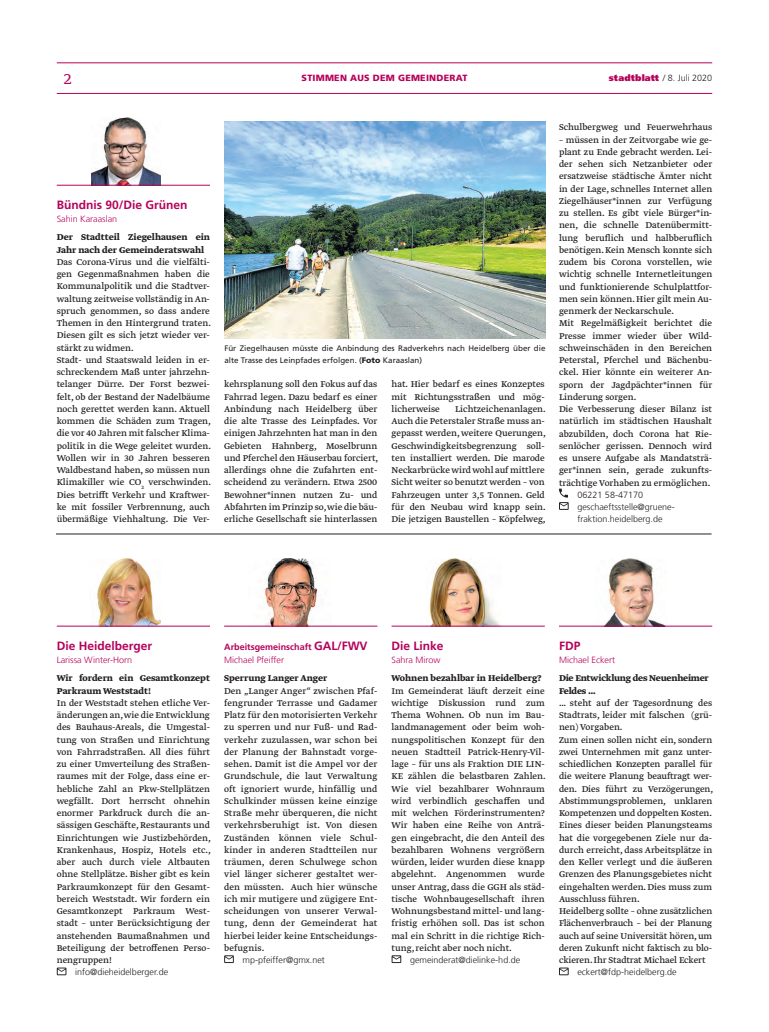
<style>
.page{position:relative;width:769px;height:1032px;background:#fff}
.page>*{position:absolute;margin:0;border:0;box-sizing:border-box;transform-origin:0 0}
.t1{font:300 18px "Greta Text Std";color:#b5025b}
.t2{font:700 12px "Frutiger LT Com";color:#b5025b}
.t3{font:10px/12.3px "Greta Text Std";color:#231f20;text-align:justify}
.t4{font:700 10px/12.2px "Greta Text Std";color:#231f20}
.t5{font:700 10px/12.2px "Greta Text Std";letter-spacing:-.02em;color:#231f20}
.t6{font:300 9px/12.2px "Frutiger LT Com";color:#231f20}
.t7{font:300 9px "Frutiger LT Com";color:#b5025b}
.t8{font:700 9px/12.2px "Frutiger LT Com";color:#b5025b}
.t9{font:900 9px "Frutiger LT Std";letter-spacing:.025em;color:#b5025b}
.t10{font:8px/12.2px "Frutiger LT Pro";color:#231f20}
.s1{font-family:"Frutiger LT Pro";font-weight:900;color:#b5025b}
.s2{font-family:"Frutiger LT Std";font-weight:900}
.s3{font-size:12px}
.s4{font-weight:300}
</style>
<div class="page">
<hr style="left:57px;top:63px;width:654px;height:1px;background:#b5025b">
<hr style="left:57px;top:93px;width:654px;height:1px;background:#b5025b">
<img style="left:91px;top:118px;width:70px;height:67px">
<hr style="left:57px;top:185px;width:153px;height:1px;background:#b5025b">
<svg style="left:559px;top:489px;width:9px;height:21px"></svg>
<img style="left:224px;top:121px;width:321px;height:217px">
<hr style="left:56px;top:534px;width:655px;height:1px;background:#231f20">
<img style="left:89px;top:559px;width:72px;height:67px">
<hr style="left:57px;top:626px;width:153px;height:1px;background:#b5025b">
<svg style="left:57px;top:967px;width:9px;height:8px"></svg>
<img style="left:248px;top:559px;width:83px;height:67px">
<hr style="left:224px;top:626px;width:153px;height:1px;background:#b5025b">
<svg style="left:224px;top:955px;width:10px;height:8px"></svg>
<img style="left:426px;top:559px;width:75px;height:67px">
<hr style="left:391px;top:626px;width:153px;height:1px;background:#b5025b">
<svg style="left:391px;top:955px;width:10px;height:8px"></svg>
<img style="left:593px;top:559px;width:72px;height:67px">
<hr style="left:558px;top:626px;width:153px;height:1px;background:#b5025b">
<svg style="left:559px;top:967px;width:9px;height:8px"></svg>
<h1 class="t1" style="left:64px;top:68px;width:9px">2</h1>
<p class="t6" style="left:608px;top:72px;width:105px"><span class="s1">stadtblatt</span> / 8. Juli 2020</p>
<p class="t9" style="left:301px;top:73px;width:167px">STIMMEN AUS DEM GEMEINDERAT</p>
<p class="t2" style="left:57px;top:198px;width:132px">Bündnis 90/Die Grünen</p>
<p class="t7" style="left:57px;top:213px;width:62px">Sahin Karaaslan</p>
<p class="t4" style="left:57px;top:232px;width:155px">Der Stadtteil Ziegelhausen ein<br>Jahr nach der Gemeinderatswahl</p>
<p class="t3" style="left:57px;top:256px;width:156px;text-align:left">Das Corona-Virus und die vielfälti&shy;gen Gegenmaßnahmen haben die Kommunalpolitik und die Stadtver&shy;waltung zeitweise vollständig in An&shy;spruch genommen, so dass andere Themen in den Hintergrund traten.<br>Diesen gilt es sich jetzt wieder ver&shy;stärkt zu widmen.<br>Stadt- und Staatswald leiden in er&shy;schreckendem Maß unter jahrzehn&shy;telanger Dürre. Der Forst bezwei&shy;felt, ob der Bestand der Nadelbäume noch gerettet werden kann. Aktuell kommen die Schäden zum Tragen, die vor 40 Jahren mit falscher Klima&shy;politik in die Wege geleitet wurden.<br>Wollen wir in 30 Jahren besseren Waldbestand haben, so müssen nun Klimakiller wie CO<sub>2</sub> verschwinden.<br>Dies betrifft Verkehr und Kraftwer&shy;ke mit fossiler Verbrennung, auch übermäßige Viehhaltung. Die Ver-</p>
<p class="t10" style="left:224px;top:342px;width:322px">Für Ziegelhausen müsste die Anbindung des Radverkehrs nach Heidelberg über die alte Trasse des Leinpfades erfolgen. (<span class="s2">Foto</span> Karaaslan)</p>
<p class="t3" style="left:224px;top:379px;width:156px">kehrsplanung soll den Fokus auf das Fahrrad legen. Dazu bedarf es einer Anbindung nach Heidelberg über die alte Trasse des Leinpfades. Vor einigen Jahrzehnten hat man in den Gebieten Hahnberg, Moselbrunn und Pferchel den Häuserbau forciert, allerdings ohne die Zufahrten ent&shy;scheidend zu verändern. Etwa 2500<br>Bewohner*innen nutzen Zu- und Abfahrten im Prinzip so,wie die bäu&shy;erliche Gesellschaft sie hinterlassen</p>
<p class="t3" style="left:391px;top:379px;width:155px">hat. Hier bedarf es eines Konzeptes mit Richtungsstraßen und mög&shy;licherweise</p>
<p class="t3" style="left:391px;top:403px;width:156px;text-indent:63px">Lichtzeichenanlagen.<br>Auch die Peterstaler Straße muss an&shy;gepasst werden, weitere Querungen, Geschwindigkeitsbegrenzung soll&shy;ten installiert werden. Die marode Neckarbrücke wird wohl auf mittlere Sicht weiter so benutzt werden – von Fahrzeugen unter 3,5 Tonnen. Geld für den Neubau wird knapp sein.<br>Die jetzigen Baustellen – Köpfelweg,</p>
<p class="t3" style="left:558px;top:122px;width:155px">Schulbergweg und Feuerwehrhaus</p>
<p class="t3" style="left:558px;top:134px;width:155px;text-align:left">– müssen in der Zeitvorgabe wie ge&shy;plant zu Ende gebracht werden. Lei&shy;der sehen sich Netzanbieter oder ersatzweise städtische Ämter nicht in der Lage, schnelles Internet allen Ziegelhäuser*innen zur Verfügung zu stellen. Es gibt viele Bürger*in&shy;nen, die schnelle Datenübermitt&shy;lung beruflich und halbberuflich benötigen. Kein Mensch konnte sich zudem bis Corona vorstellen, wie wichtig schnelle Internetleitungen und funktionierende Schulplattfor&shy;men sein können. Hier gilt mein Au&shy;genmerk der Neckarschule.<br>Mit Regelmäßigkeit berichtet die Presse immer wieder über Wild&shy;schweinschäden in den Bereichen Peterstal, Pferchel und Bächenbu&shy;ckel. Hier könnte ein weiterer An&shy;sporn der Jagdpächter*innen für Linderung sorgen.<br>Die Verbesserung dieser Bilanz ist natürlich im städtischen Haushalt abzubilden, doch Corona hat Rie&shy;senlöcher gerissen. Dennoch wird es unsere Aufgabe als Mandatsträ&shy;ger*innen sein, gerade zukunfts&shy;trächtige Vorhaben zu ermöglichen.</p>
<p class="t6" style="left:577px;top:488px;width:99px">06221 58-47170 geschaeftsstelle@gruene&shy;fraktion.heidelberg.de</p>
<p class="t2" style="left:57px;top:639px;width:97px">Die Heidelberger</p>
<p class="t7" style="left:57px;top:654px;width:77px">Larissa Winter-Horn</p>
<p class="t4" style="left:57px;top:673px;width:155px">Wir fordern ein Gesamtkonzept<br>Parkraum Weststadt!</p>
<p class="t3" style="left:57px;top:697px;width:156px">In der Weststadt stehen etliche Ver&shy;änderungen an,wie die Entwicklung des Bauhaus-Areals, die Umgestal&shy;tung von Straßen und Einrichtung von Fahrradstraßen. All dies führt zu einer Umverteilung des Straßen&shy;raumes mit der Folge, dass eine er&shy;hebliche Zahl an Pkw-Stellplätzen wegfällt. Dort herrscht ohnehin enormer Parkdruck durch die an&shy;sässigen Geschäfte, Restaurants und Einrichtungen wie Justizbehörden, Krankenhaus, Hospiz, Hotels etc., aber auch durch viele Altbauten ohne Stellplätze. Bisher gibt es kein Parkraumkonzept für den Gesamt&shy;bereich Weststadt. Wir fordern ein Gesamtkonzept Parkraum West&shy;stadt – unter Berücksichtigung der anstehenden Baumaßnahmen und Beteiligung der betroffenen Perso&shy;nengruppen!</p>
<p class="t6" style="left:75px;top:966px;width:94px">info@dieheidelberger.de</p>
<p class="t8" style="left:224px;top:641px;width:145px">Arbeitsgemeinschaft <span class="s3">GAL/FWV<br></span><span class="s4">Michael Pfeiffer</span></p>
<p class="t4" style="left:224px;top:673px;width:104px">Sperrung Langer Anger</p>
<p class="t3" style="left:224px;top:685px;width:155px">Den „Langer Anger“ zwischen Pfaf&shy;fengrunder Terrasse und Gadamer Platz für den motorisierten Verkehr zu sperren und nur Fuß- und Rad&shy;verkehr zuzulassen, war schon bei der Planung der Bahnstadt vorge&shy;sehen. Damit ist die Ampel vor der Grundschule, die laut Verwaltung oft ignoriert wurde, hinfällig und Schulkinder müssen keine einzige Straße mehr überqueren, die nicht verkehrsberuhigt ist. Von diesen Zuständen können viele Schul&shy;kinder in anderen Stadtteilen nur träumen, deren Schulwege schon viel länger sicherer gestaltet wer&shy;den müssten. Auch hier wünsche ich mir mutigere und zügigere Ent&shy;scheidungen von unserer Verwal&shy;tung, denn der Gemeinderat hat hierbei leider keine Entscheidungs&shy;befugnis.</p>
<p class="t6" style="left:242px;top:954px;width:84px">mp-pfeiffer@gmx.net</p>
<p class="t2" style="left:391px;top:639px;width:54px">Die Linke</p>
<p class="t7" style="left:391px;top:654px;width:50px">Sahra Mirow</p>
<p class="t4" style="left:391px;top:673px;width:151px">Wohnen bezahlbar in Heidelberg?</p>
<p class="t3" style="left:391px;top:685px;width:156px">Im Gemeinderat läuft derzeit eine wichtige Diskussion rund zum Thema Wohnen. Ob nun im Bau&shy;landmanagement oder beim woh&shy;nungspolitischen Konzept für den neuen Stadtteil Patrick-Henry-Vil&shy;lage – für uns als Fraktion DIE LIN-KE zählen die belastbaren Zahlen.<br>Wie viel bezahlbarer Wohnraum wird verbindlich geschaffen und mit welchen Förderinstrumenten?<br>Wir haben eine Reihe von Anträ&shy;gen eingebracht, die den Anteil des bezahlbaren Wohnens vergrößern würden, leider wurden diese knapp abgelehnt. Angenommen wurde unser Antrag, dass die GGH als städ&shy;tische Wohnbaugesellschaft ihren Wohnungsbestand mittel- und lang&shy;fristig erhöhen soll. Das ist schon mal ein Schritt in die richtige Rich&shy;tung, reicht aber noch nicht.</p>
<p class="t6" style="left:410px;top:954px;width:112px">gemeinderat@dielinke-hd.de</p>
<p class="t2" style="left:558px;top:639px;width:23px">FDP</p>
<p class="t7" style="left:558px;top:654px;width:57px">Michael Eckert</p>
<p class="t5" style="left:558px;top:673px;width:151px">Die Entwicklung des Neuenheimer<br>Feldes …</p>
<p class="t3" style="left:558px;top:697px;width:156px;text-align:left">… steht auf der Tagesordnung des Stadtrats, leider mit falschen (grü&shy;nen) Vorgaben.<br>Zum einen sollen nicht ein, sondern zwei Unternehmen mit ganz unter&shy;schiedlichen Konzepten parallel für die weitere Planung beauftragt wer&shy;den. Dies führt zu Verzögerungen, Abstimmungsproblemen, unklaren Kompetenzen und doppelten Kosten.<br>Eines dieser beiden Planungsteams hat die vorgegebenen Ziele nur da&shy;durch erreicht, dass Arbeitsplätze in den Keller verlegt und die äußeren Grenzen des Planungsgebietes nicht eingehalten werden. Dies muss zum Ausschluss führen.<br>Heidelberg sollte – ohne zusätzlichen Flächenverbrauch – bei der Planung auch auf seine Universität hören, um deren Zukunft nicht faktisch zu blo&shy;ckieren. Ihr Stadtrat Michael Eckert</p>
<p class="t6" style="left:577px;top:966px;width:101px">eckert@fdp-heidelberg.de</p>
</div>
